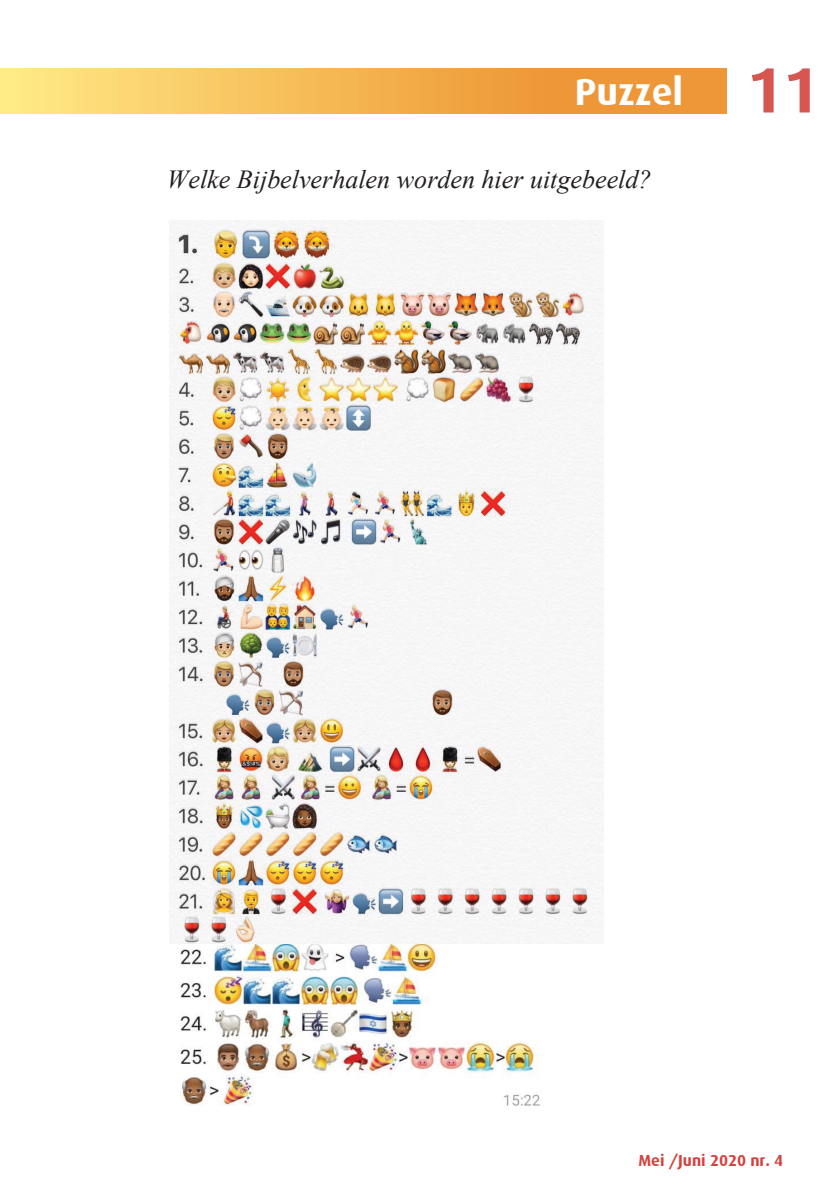
<style>
.page{position:relative;width:840px;height:1191px;background:#fff}
.page>*{position:absolute;margin:0;border:0;box-sizing:border-box;transform-origin:0 0}
.t1{font:700 64px "Dax";color:#d2433f}
.t2{font:700 38px "Dax";color:#fff}
.t3{font:italic 26px "Times New Roman";color:#231f20}
.t4{font:700 16px "Dax";color:#d2433f}
</style>
<div class="page">
<div style="left:0;top:68px;width:726px;height:45px;background:linear-gradient(to right,#ffe680,#ea8728)"></div>
<img style="left:180px;top:943px;width:362px;height:163px">
<img style="left:169px;top:221px;width:434px;height:722px">
<h2 class="t2" style="left:574px;top:70px;width:110px">Puzzel</h2>
<p class="t3" style="left:167px;top:162px;width:486px">Welke Bijbelverhalen worden hier uitgebeeld?</p>
<h1 class="t1" style="left:746px;top:54px;width:74px">11</h1>
<p class="t4" style="left:638px;top:1151px;width:146px">Mei /Juni 2020 nr. 4</p>
</div>
